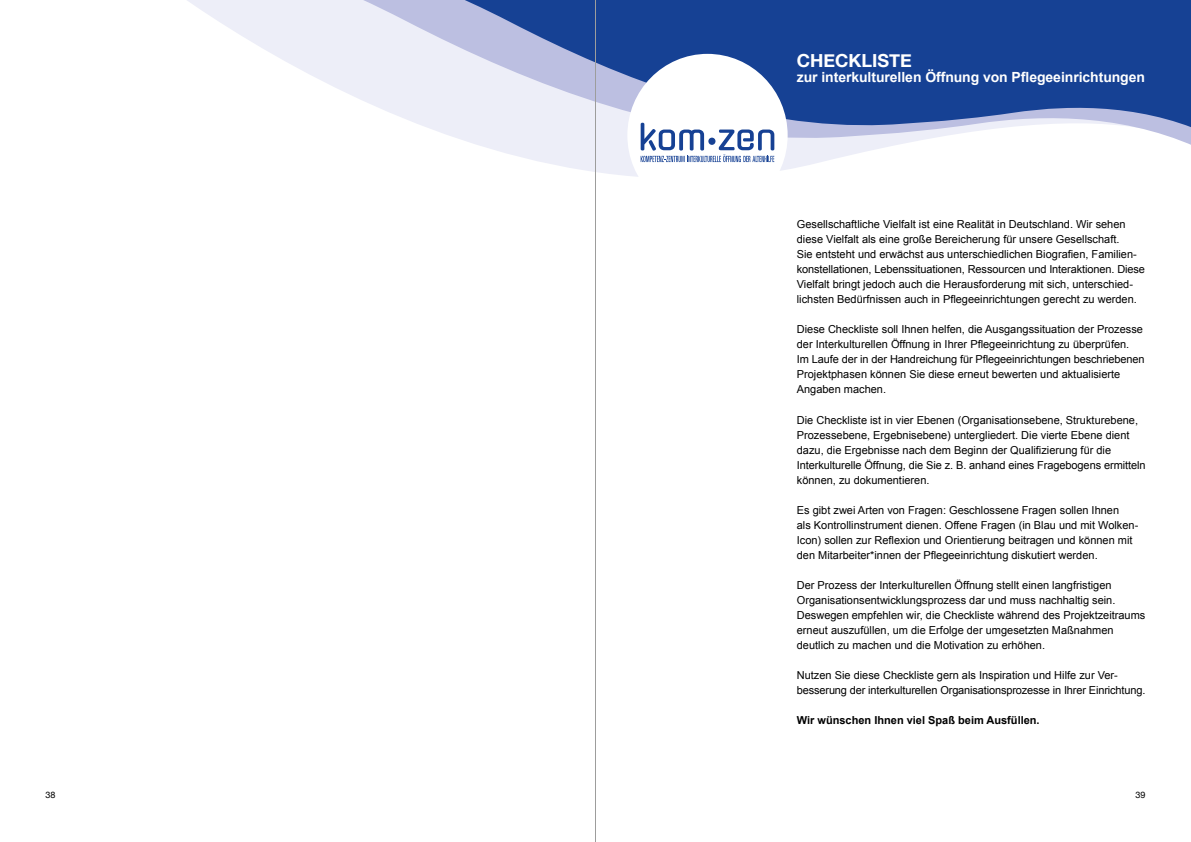
<style>
.page{position:relative;width:1191px;height:842px;background:#fff}
.page>*{position:absolute;margin:0;border:0;box-sizing:border-box;transform-origin:0 0}
.t1{font:700 18px "Helvetica Neue";color:#fff}
.t2{font:700 14px "Arial";letter-spacing:-.005em;color:#fff}
.t3{font:11px/15px "Arial";color:#000}
.t4{font:700 11px "Arial";color:#000}
.t5{font:9px "Helvetica Neue";color:#000}
</style>
<div class="page">
<svg style="left:187px;top:0;width:666px;height:177px"></svg>
<svg style="left:221px;top:0;width:970px;height:154px"></svg>
<svg style="left:348px;top:0;width:843px;height:139px;background:#647fb8"></svg>
<hr style="left:595px;top:0;width:1px;height:842px;background:#9d9d9c">
<div style="left:627px;top:54px;width:160px;height:163px;background:#fff;border-radius:50%"></div>
<svg style="left:640px;top:123px;width:134px;height:39px"></svg>
<h1 class="t1" style="left:797px;top:47px;width:117px">CHECKLISTE</h1>
<p class="t2" style="left:797px;top:68px;width:350px">zur interkulturellen Öffnung von Pflegeeinrichtungen</p>
<p class="t3" style="left:797px;top:217px;width:350px">Gesellschaftliche Vielfalt ist eine Realität in Deutschland. Wir sehen diese Vielfalt als eine große Bereicherung für unsere Gesellschaft.<br>Sie entsteht und erwächst aus unterschiedlichen Biografien, Familien&shy;konstellationen, Lebenssituationen, Ressourcen und Interaktionen. Diese Vielfalt bringt jedoch auch die Herausforderung mit sich, unterschied&shy;lichsten Bedürfnissen auch in Pflegeeinrichtungen gerecht zu werden.</p>
<p class="t3" style="left:797px;top:322px;width:349px">Diese Checkliste soll Ihnen helfen, die Ausgangssituation der Prozesse der Interkulturellen Öffnung in Ihrer Pflegeeinrichtung zu überprüfen.<br>Im Laufe der in der Handreichung für Pflegeeinrichtungen beschriebenen Projektphasen können Sie diese erneut bewerten und aktualisierte Angaben machen.</p>
<p class="t3" style="left:797px;top:412px;width:350px">Die Checkliste ist in vier Ebenen (Organisationsebene, Strukturebene, Prozessebene, Ergebnisebene) untergliedert. Die vierte Ebene dient dazu, die Ergebnisse nach dem Beginn der Qualifizierung für die Interkulturelle Öffnung, die Sie z. B. anhand eines Fragebogens ermitteln können, zu dokumentieren.</p>
<p class="t3" style="left:797px;top:502px;width:343px">Es gibt zwei Arten von Fragen: Geschlossene Fragen sollen Ihnen<br>als Kontrollinstrument dienen. Offene Fragen (in Blau und mit Wolken-Icon) sollen zur Reflexion und Orientierung beitragen und können mit den Mitarbeiter*innen der Pflegeeinrichtung diskutiert werden.</p>
<p class="t3" style="left:797px;top:577px;width:350px">Der Prozess der Interkulturellen Öffnung stellt einen langfristigen Organisationsentwicklungsprozess dar und muss nachhaltig sein.<br>Deswegen empfehlen wir, die Checkliste während des Projektzeitraums erneut auszufüllen, um die Erfolge der umgesetzten Maßnahmen deutlich zu machen und die Motivation zu erhöhen.</p>
<p class="t3" style="left:797px;top:667px;width:350px">Nutzen Sie diese Checkliste gern als Inspiration und Hilfe zur Ver&shy;besserung der interkulturellen Organisationsprozesse in Ihrer Einrichtung.</p>
<p class="t4" style="left:797px;top:712px;width:244px">Wir wünschen Ihnen viel Spaß beim Ausfüllen.</p>
<p class="t5" style="left:45px;top:788px;width:12px">38</p>
<p class="t5" style="left:1135px;top:788px;width:12px">39</p>
</div>
